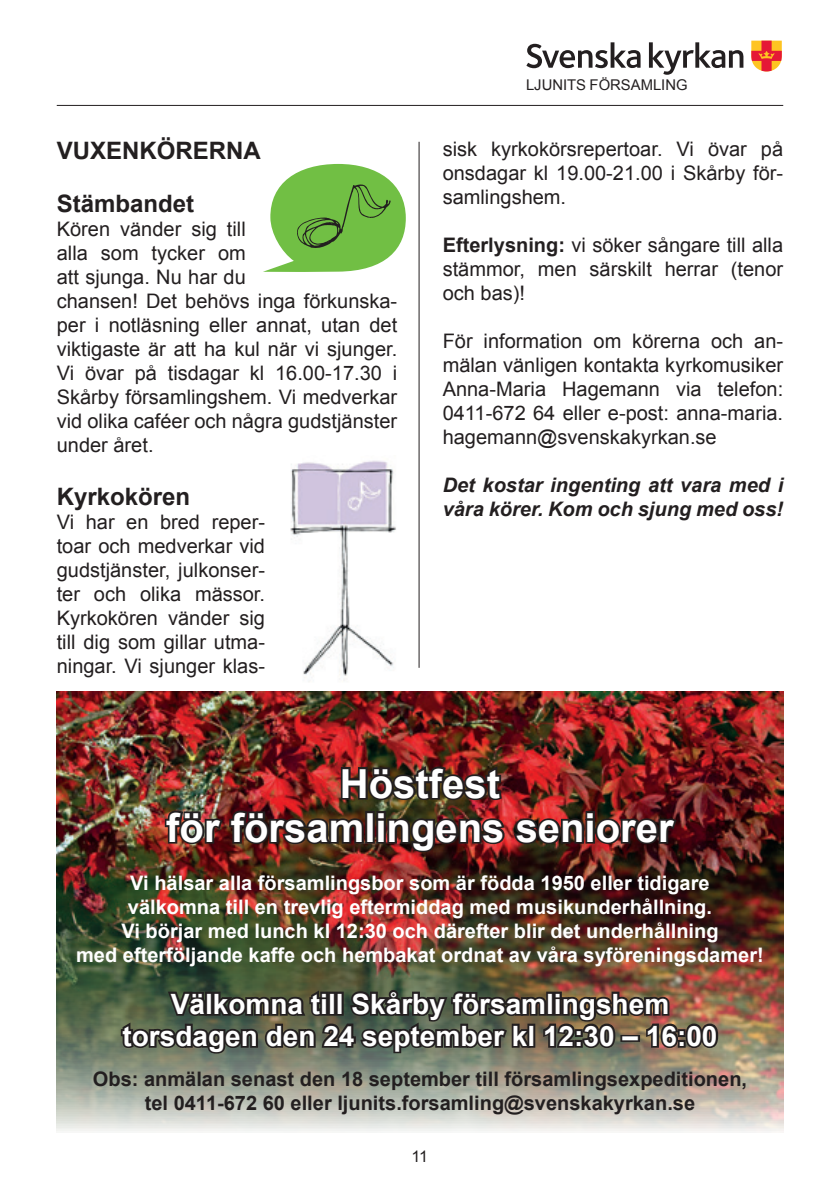
<style>
.page{position:relative;width:840px;height:1191px;background:#fff}
.page>*{position:absolute;margin:0;border:0;box-sizing:border-box;transform-origin:0 0}
.t1{font:700 40px/44px "Arial";color:#fff;text-align:center}
.t2{font:700 28px/32px "Arial";color:#fff;text-align:center}
.t3{font:700 24px/52.8px "Arial";color:#231f20}
.t4{font:20px/24px "Arial";color:#231f20;text-align:justify}
.t5{font:700 20px/24px "Arial";color:#fff;text-align:center}
.t6{font:700 20px/24px "Arial";color:#231f20;text-align:center}
.t7{font:italic 700 20px/24px "Arial";color:#231f20}
.t8{font:16px "Arial";color:#231f20}
.t9{font:14.8px "Arial";color:#231f20}
.s1{font-weight:700}
</style>
<div class="page">
<hr style="left:57px;top:105px;width:725px;height:1px;background:#231f20">
<svg style="left:526px;top:42px;width:114px;height:26px"></svg>
<svg style="left:648px;top:42px;width:95px;height:33px"></svg>
<svg style="left:751px;top:41px;width:30px;height:30px"></svg>
<hr style="left:418px;top:142px;width:1px;height:526px;background:#231f20">
<svg style="left:263px;top:164px;width:142px;height:108px"></svg>
<img style="left:290px;top:460px;width:106px;height:222px">
<img style="left:57px;top:692px;width:725px;height:439px">
<img style="left:163px;top:762px;width:422px;height:93px">
<div style="left:585px;top:811px;width:9px;height:9px;border:4px solid #231f20"></div>
<div style="left:585px;top:819px;width:9px;height:24px;border:4px solid #231f20"></div>
<svg style="left:592px;top:815px;width:86px;height:32px;background:#3e1c1c"></svg>
<img style="left:119px;top:981px;width:601px;height:75px">
<p class="t3" style="left:57px;top:124px;width:206px">VUXENKÖRERNA<br>Stämbandet</p>
<p class="t4" style="left:57px;top:217px;width:342px;text-align:left">Kören vänder sig till<br>alla som tycker om<br>att sjunga. Nu har du<br>chansen! Det behövs inga förkunska&shy;per i notläsning eller annat, utan det viktigaste är att ha kul när vi sjunger.<br>Vi övar på tisdagar kl 16.00-17.30 i<br>Skårby församlingshem. Vi medverkar vid olika caféer och några gudstjänster under året.</p>
<p class="t3" style="left:57px;top:470px;width:135px">Kyrkokören</p>
<p class="t4" style="left:57px;top:510px;width:210px">Vi har en bred reper&shy;toar och medverkar vid gudstjänster, julkonser&shy;ter och olika mässor.<br>Kyrkokören vänder sig till dig som gillar utma&shy;ningar. Vi sjunger klas-</p>
<p class="t9" style="left:525px;top:77px;width:163px">LJUNITS FÖRSAMLING</p>
<p class="t4" style="left:442px;top:137px;width:342px">sisk kyrkokörsrepertoar. Vi övar på onsdagar kl 19.00-21.00 i Skårby för&shy;samlingshem.</p>
<p class="t4" style="left:442px;top:233px;width:342px"><span class="s1">Efterlysning:</span> vi söker sångare till alla stämmor, men särskilt herrar (tenor och bas)!</p>
<p class="t4" style="left:442px;top:329px;width:342px">För information om körerna och an&shy;mälan vänligen kontakta kyrkomusiker Anna-Maria Hagemann via telefon:<br>0411-672 64 eller e-post: anna-maria. hagemann@svenskakyrkan.se</p>
<p class="t7" style="left:442px;top:473px;width:342px">Det kostar ingenting att vara med i våra körer. Kom och sjung med oss!</p>
<h1 class="t1" style="left:166px;top:761px;width:508px">Höstfest<br>för församlingens seniorer</h1>
<p class="t5" style="left:76px;top:870px;width:688px">Vi hälsar alla församlingsbor som är födda 1950 eller tidigare<br>välkomna till en trevlig eftermiddag med musikunderhållning.<br>Vi börjar med lunch kl 12:30 och därefter blir det underhållning<br>med efterföljande kaffe och hembakat ordnat av våra syföreningsdamer!</p>
<h2 class="t2" style="left:122px;top:987px;width:596px">Välkomna till Skårby församlingshem torsdagen den 24 september kl 12:30 – 16:00</h2>
<p class="t6" style="left:93px;top:1066px;width:655px">Obs: anmälan senast den 18 september till församlingsexpeditionen, tel 0411-672 60 eller ljunits.forsamling@svenskakyrkan.se</p>
<p class="t8" style="left:411px;top:1147px;width:18px">11</p>
</div>
